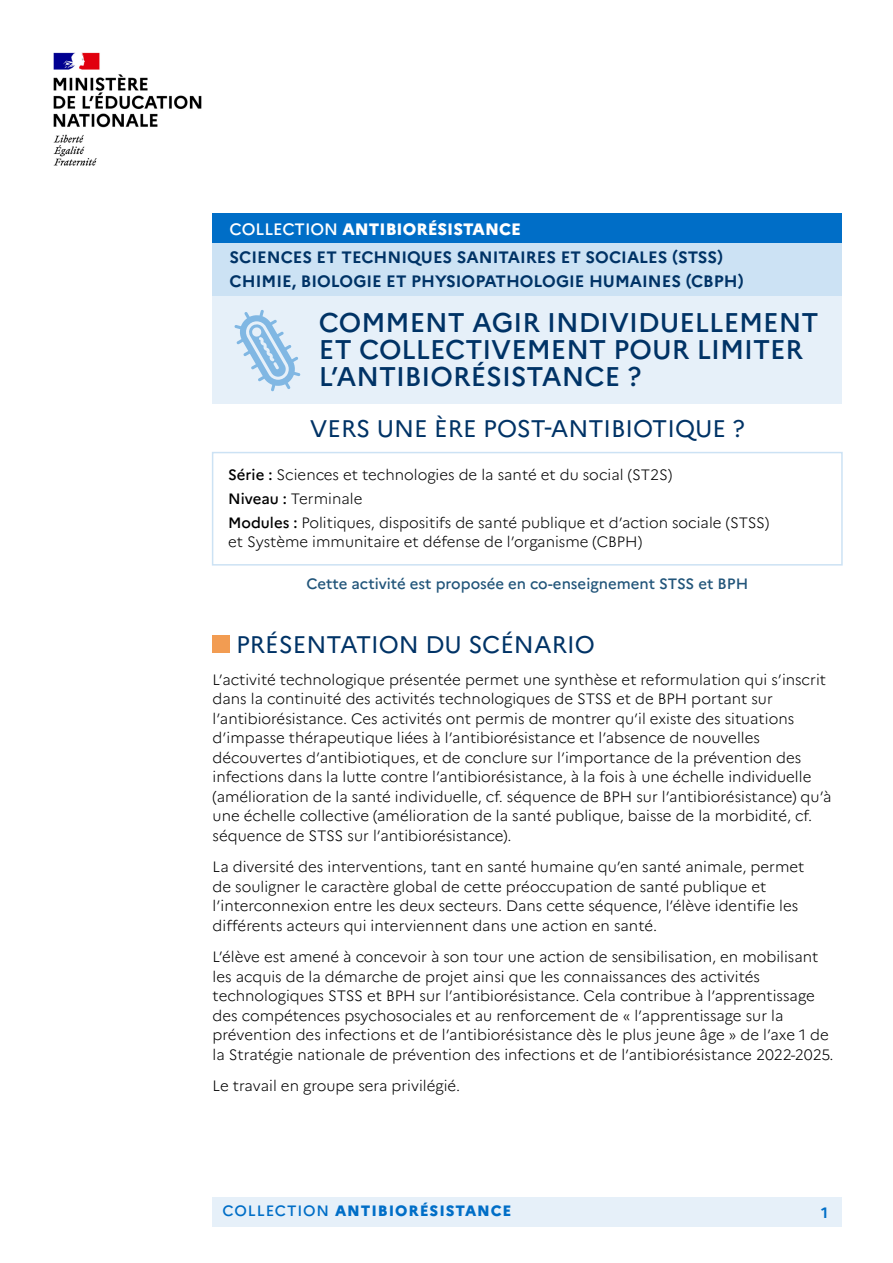
<style>
.page{position:relative;width:893px;height:1263px;background:#fff}
.page>*{position:absolute;margin:0;border:0;box-sizing:border-box;transform-origin:0 0}
.Titre_de_fiche{font:500 27px/27px "Marianne";color:#036}
.Titre_de_fiche-2{font:24px "Marianne";color:#036}
.titre_1{font:24px "Marianne";color:#036}
.Encadré_texte{font:700 16.5px "Marianne";color:#036}
.Titre_de_collection{font:800 16.5px "Marianne";color:#fff}
.texte_courant{font:300 15px/19.5px "Marianne";color:#000}
.Encadré_texte-2{font:300 15px/19.5px "Marianne";color:#000}
.Encadré{font:500 15px "Marianne";color:#22557a}
.t1{font:800 15px "Marianne";letter-spacing:.06em;color:#006ec7}
.t2{font:700 15px "Marianne";color:#006ec7}
.s1{font-weight:500}
</style>
<div class="page">
<div style="left:213px;top:1197px;width:629px;height:29px;background:#e6f0f9"></div>
<img style="left:53px;top:52px;width:149px;height:114px">
<div style="left:213px;top:266px;width:629px;height:138px;background:#e6f0f9"></div>
<div style="left:213px;top:635px;width:17px;height:17px;background:#f29c52"></div>
<div style="left:212px;top:452px;width:631px;height:114px;border:2px solid #cce2f4"></div>
<svg style="left:234px;top:310px;width:66px;height:81px"></svg>
<div style="left:213px;top:242px;width:629px;height:54px;background:#cce2f4"></div>
<div style="left:213px;top:213px;width:629px;height:29px;background:#006ec7"></div>
<p class="Titre_de_collection" style="left:230px;top:219px;width:293px"><span class="s1">COLLECTION</span> ANTIBIORÉSISTANCE</p>
<p class="Encadré_texte" style="left:230px;top:247px;width:495px">SCIENCES ET TECHNIQUES SANITAIRES ET SOCIALES (STSS)</p>
<p class="Encadré_texte" style="left:230px;top:271px;width:516px">CHIMIE, BIOLOGIE ET PHYSIOPATHOLOGIE HUMAINES (CBPH)</p>
<p class="Titre_de_fiche" style="left:319px;top:309px;width:501px">COMMENT AGIR INDIVIDUELLEMENT<br>ET COLLECTIVEMENT POUR LIMITER<br>L’ANTIBIORÉSISTANCE ?</p>
<p class="Titre_de_fiche-2" style="left:310px;top:414px;width:436px">VERS UNE ÈRE POST-ANTIBIOTIQUE ?</p>
<p class="Encadré_texte-2" style="left:228px;top:465px;width:446px"><span class="s1">Série :</span> Sciences et technologies de la santé et du social (ST2S)</p>
<p class="Encadré_texte-2" style="left:228px;top:489px;width:136px"><span class="s1">Niveau :</span> Terminale</p>
<p class="Encadré_texte-2" style="left:228px;top:513px;width:543px"><span class="s1">Modules :</span> Politiques, dispositifs de santé publique et d’action sociale (STSS) et Système immunitaire et défense de l’organisme (CBPH)</p>
<p class="Encadré" style="left:306px;top:575px;width:443px">Cette activité est proposée en co-enseignement STSS et BPH</p>
<p class="titre_1" style="left:236px;top:629px;width:360px">PRÉSENTATION DU SCÉNARIO</p>
<p class="texte_courant" style="left:213px;top:670px;width:620px">L’activité technologique présentée permet une synthèse et reformulation qui s’inscrit dans la continuité des activités technologiques de STSS et de BPH portant sur l’antibiorésistance. Ces activités ont permis de montrer qu’il existe des situations d’impasse thérapeutique liées à l’antibiorésistance et l’absence de nouvelles découvertes d’antibiotiques, et de conclure sur l’importance de la prévention des infections dans la lutte contre l’antibiorésistance, à la fois à une échelle individuelle (amélioration de la santé individuelle, cf. séquence de BPH sur l’antibiorésistance) qu’à une échelle collective (amélioration de la santé publique, baisse de la morbidité, cf. séquence de STSS sur l’antibiorésistance).</p>
<p class="texte_courant" style="left:213px;top:857px;width:593px">La diversité des interventions, tant en santé humaine qu’en santé animale, permet de souligner le caractère global de cette préoccupation de santé publique et l’interconnexion entre les deux secteurs. Dans cette séquence, l’élève identifie les différents acteurs qui interviennent dans une action en santé.</p>
<p class="texte_courant" style="left:213px;top:947px;width:622px">L’élève est amené à concevoir à son tour une action de sensibilisation, en mobilisant les acquis de la démarche de projet ainsi que les connaissances des activités technologiques STSS et BPH sur l’antibiorésistance. Cela contribue à l’apprentissage des compétences psychosociales et au renforcement de « l’apprentissage sur la prévention des infections et de l’antibiorésistance dès le plus jeune âge » de l’axe 1 de la Stratégie nationale de prévention des infections et de l’antibiorésistance 2022-2025.</p>
<p class="texte_courant" style="left:213px;top:1076px;width:249px">Le travail en groupe sera privilégié.</p>
<p class="t1" style="left:223px;top:1201px;width:291px"><span class="s1">COLLECTION</span> ANTIBIORÉSISTANCE</p>
<p class="t2" style="left:821px;top:1203px;width:8px">1</p>
</div>
